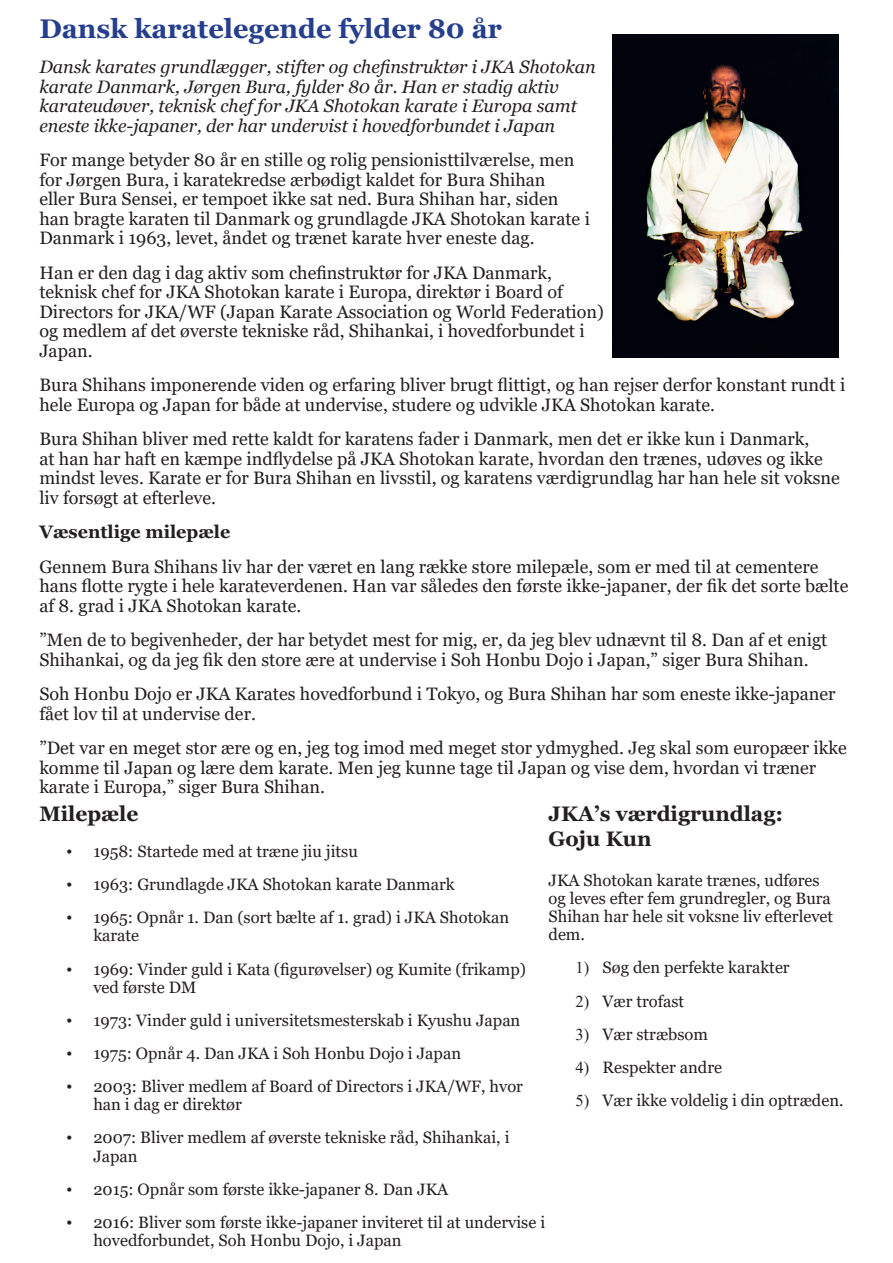
<style>
.page{position:relative;width:893px;height:1263px;background:#fff}
.page>*{position:absolute;margin:0;border:0;box-sizing:border-box;transform-origin:0 0}
.t1{font:700 27px "Georgia";color:#253f8e}
.t2{font:700 21px "Georgia";color:#231f20}
.t3{font:18px/19.5px "Georgia";color:#231f20}
.t4{font:italic 18px/19.5px "Georgia";color:#231f20}
.t5{font:700 18px "Georgia";color:#231f20}
.Listeafsnit1{font:16.5px/18.1px "Georgia";color:#231f20}
.s1{font-family:"Times New Roman"}
</style>
<div class="page">
<img style="left:613px;top:34px;width:226px;height:323px">
<p class="t1" style="left:39px;top:12px;width:464px">Dansk karatelegende fylder 80 år</p>
<p class="t4" style="left:39px;top:57px;width:558px">Dansk karates grundlægger, stifter og chefinstruktør i JKA Shotokan karate Danmark, Jørgen Bura, fylder 80 år. Han er stadig aktiv karateudøver, teknisk chef for JKA Shotokan karate i Europa samt eneste ikke-japaner, der har undervist i hovedforbundet i Japan</p>
<p class="t3" style="left:39px;top:150px;width:552px">For mange betyder 80 år en stille og rolig pensionisttilværelse, men for Jørgen Bura, i karatekredse ærbødigt kaldet for Bura Shihan<br>eller Bura Sensei, er tempoet ikke sat ned. Bura Shihan har, siden han bragte karaten til Danmark og grundlagde JKA Shotokan karate i Danmark i 1963, levet, åndet og trænet karate hver eneste dag.</p>
<p class="t3" style="left:39px;top:263px;width:566px">Han er den dag i dag aktiv som chefinstruktør for JKA Danmark, teknisk chef for JKA Shotokan karate i Europa, direktør i Board of Directors for JKA/WF (Japan Karate Association og World Federation) og medlem af det øverste tekniske råd, Shihankai, i hovedforbundet i Japan.</p>
<p class="t3" style="left:39px;top:375px;width:808px">Bura Shihans imponerende viden og erfaring bliver brugt flittigt, og han rejser derfor konstant rundt i hele Europa og Japan for både at undervise, studere og udvikle JKA Shotokan karate.</p>
<p class="t3" style="left:39px;top:429px;width:802px">Bura Shihan bliver med rette kaldt for karatens fader i Danmark, men det er ikke kun i Danmark,<br>at han har haft en kæmpe indflydelse på JKA Shotokan karate, hvordan den trænes, udøves og ikke mindst leves. Karate er for Bura Shihan en livsstil, og karatens værdigrundlag har han hele sit voksne liv forsøgt at efterleve.</p>
<p class="t5" style="left:39px;top:520px;width:192px">Væsentlige milepæle</p>
<p class="t3" style="left:39px;top:557px;width:811px">Gennem Bura Shihans liv har der været en lang række store milepæle, som er med til at cementere hans flotte rygte i hele karateverdenen. Han var således den første ikke-japaner, der fik det sorte bælte af 8. grad i JKA Shotokan karate.</p>
<p class="t3" style="left:39px;top:630px;width:789px">”Men de to begivenheder, der har betydet mest for mig, er, da jeg blev udnævnt til 8. Dan af et enigt<br>Shihankai, og da jeg fik den store ære at undervise i Soh Honbu Dojo i Japan,” siger Bura Shihan.</p>
<p class="t3" style="left:39px;top:684px;width:798px">Soh Honbu Dojo er JKA Karates hovedforbund i Tokyo, og Bura Shihan har som eneste ikke-japaner fået lov til at undervise der.</p>
<p class="t3" style="left:39px;top:738px;width:809px">”Det var en meget stor ære og en, jeg tog imod med meget stor ydmyghed. Jeg skal som europæer ikke komme til Japan og lære dem karate. Men jeg kunne tage til Japan og vise dem, hvordan vi træner karate i Europa,” siger Bura Shihan.</p>
<p class="t2" style="left:39px;top:800px;width:101px">Milepæle</p>
<p class="Listeafsnit1" style="left:66px;top:842px;width:293px"><span class="s1">•</span> 1958: Startede med at træne jiu jitsu</p>
<p class="Listeafsnit1" style="left:66px;top:876px;width:390px"><span class="s1">•</span> 1963: Grundlagde JKA Shotokan karate Danmark</p>
<p class="Listeafsnit1" style="left:93px;top:909px;width:417px;text-indent:-27px"><span class="s1">•</span> 1965: Opnår 1. Dan (sort bælte af 1. grad) i JKA Shotokan karate</p>
<p class="Listeafsnit1" style="left:93px;top:960px;width:434px;text-indent:-27px"><span class="s1">•</span> 1969: Vinder guld i Kata (figurøvelser) og Kumite (frikamp) ved første DM</p>
<p class="Listeafsnit1" style="left:66px;top:1011px;width:456px"><span class="s1">•</span> 1973: Vinder guld i universitetsmesterskab i Kyushu Japan</p>
<p class="Listeafsnit1" style="left:66px;top:1044px;width:396px"><span class="s1">•</span> 1975: Opnår 4. Dan JKA i Soh Honbu Dojo i Japan</p>
<p class="Listeafsnit1" style="left:93px;top:1078px;width:431px;text-indent:-27px"><span class="s1">•</span> 2003: Bliver medlem af Board of Directors i JKA/WF, hvor han i dag er direktør</p>
<p class="Listeafsnit1" style="left:93px;top:1129px;width:418px;text-indent:-27px"><span class="s1">•</span> 2007: Bliver medlem af øverste tekniske råd, Shihankai, i<br>Japan</p>
<p class="Listeafsnit1" style="left:66px;top:1180px;width:383px"><span class="s1">•</span> 2015: Opnår som første ikke-japaner 8. Dan JKA</p>
<p class="Listeafsnit1" style="left:93px;top:1213px;width:453px;text-indent:-27px"><span class="s1">•</span> 2016: Bliver som første ikke-japaner inviteret til at undervise i hovedforbundet, Soh Honbu Dojo, i Japan</p>
<p class="t2" style="left:549px;top:800px;width:236px">JKA’s værdigrundlag:</p>
<p class="t2" style="left:549px;top:825px;width:104px">Goju Kun</p>
<p class="Listeafsnit1" style="left:549px;top:871px;width:286px">JKA Shotokan karate trænes, udføres og leves efter fem grundregler, og Bura<br>Shihan har hele sit voksne liv efterlevet dem.</p>
<p class="Listeafsnit1" style="left:576px;top:959px;width:216px"><span class="s1">1)</span> Søg den perfekte karakter</p>
<p class="Listeafsnit1" style="left:576px;top:992px;width:110px"><span class="s1">2)</span> Vær trofast</p>
<p class="Listeafsnit1" style="left:576px;top:1025px;width:134px"><span class="s1">3)</span> Vær stræbsom</p>
<p class="Listeafsnit1" style="left:576px;top:1058px;width:148px"><span class="s1">4)</span> Respekter andre</p>
<p class="Listeafsnit1" style="left:576px;top:1092px;width:269px"><span class="s1">5)</span> Vær ikke voldelig i din optræden.</p>
</div>
